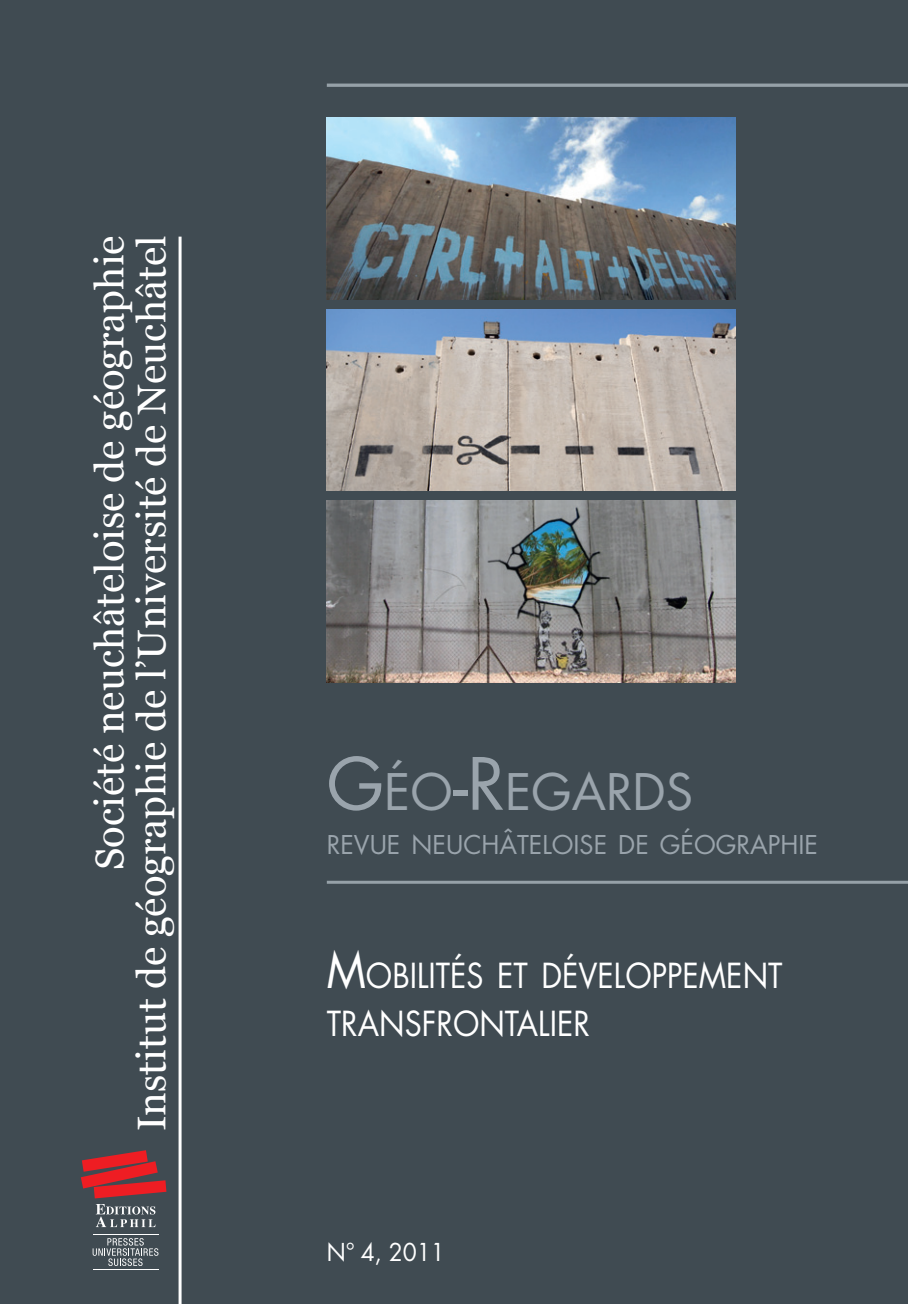
<style>
.page{position:relative;width:908px;height:1304px;background:#fff}
.page>*{position:absolute;margin:0;border:0;box-sizing:border-box;transform-origin:0 0}
.titre{font:49px "Futura";color:#9aa4ac}
.collection{font:40px/42px "Georgia";color:#fff;text-align:right}
.sous-titre{font:33.6px/48px "Futura";color:#fff;scale:.91 1}
.titre-2{font:25.2px "Futura";color:#9aa4ac}
.sous-titre-2{font:24px "Futura";color:#fff;scale:.95 1}
.s1{font-size:70px}
.s2{font-size:48px}
</style>
<div class="page">
<div style="left:0;top:0;width:907px;height:1304px;background:#404b52"></div>
<img style="left:326px;top:118px;width:409px;height:181px">
<img style="left:326px;top:501px;width:409px;height:181px">
<img style="left:326px;top:309px;width:409px;height:182px">
<hr style="left:178px;top:237px;width:3px;height:1067px;background:#fff">
<hr style="left:326px;top:881px;width:581px;height:3px;background:#96a1a8">
<hr style="left:326px;top:84px;width:581px;height:3px;background:#96a1a8">
<svg style="left:81px;top:1150px;width:85px;height:48px"></svg>
<svg style="left:96px;top:1204px;width:59px;height:23px"></svg>
<svg style="left:93px;top:1238px;width:65px;height:28px"></svg>
<hr style="left:93px;top:1234px;width:65px;height:1px;background:#fff">
<hr style="left:93px;top:1269px;width:65px;height:1px;background:#fff">
<p class="collection" style="left:89px;top:1131px;width:897px;rotate:-90deg">Société neuchâteloise de géographie<br>Institut de géographie de l’Université de Neuchâtel</p>
<p class="titre" style="left:326px;top:758px;width:368px"><span class="s1">G</span>ÉO<span class="s1">-R</span>EGARDS</p>
<p class="titre-2" style="left:326px;top:827px;width:492px">REVUE NEUCHÂTELOISE DE GÉOGRAPHIE</p>
<p class="sous-titre" style="left:326px;top:952px;width:502px"><span class="s2">M</span>OBILITÉS ET DÉVELOPPEMENT<br>TRANSFRONTALIER</p>
<p class="sous-titre-2" style="left:326px;top:1236px;width:126px">N° 4, 2011</p>
</div>
